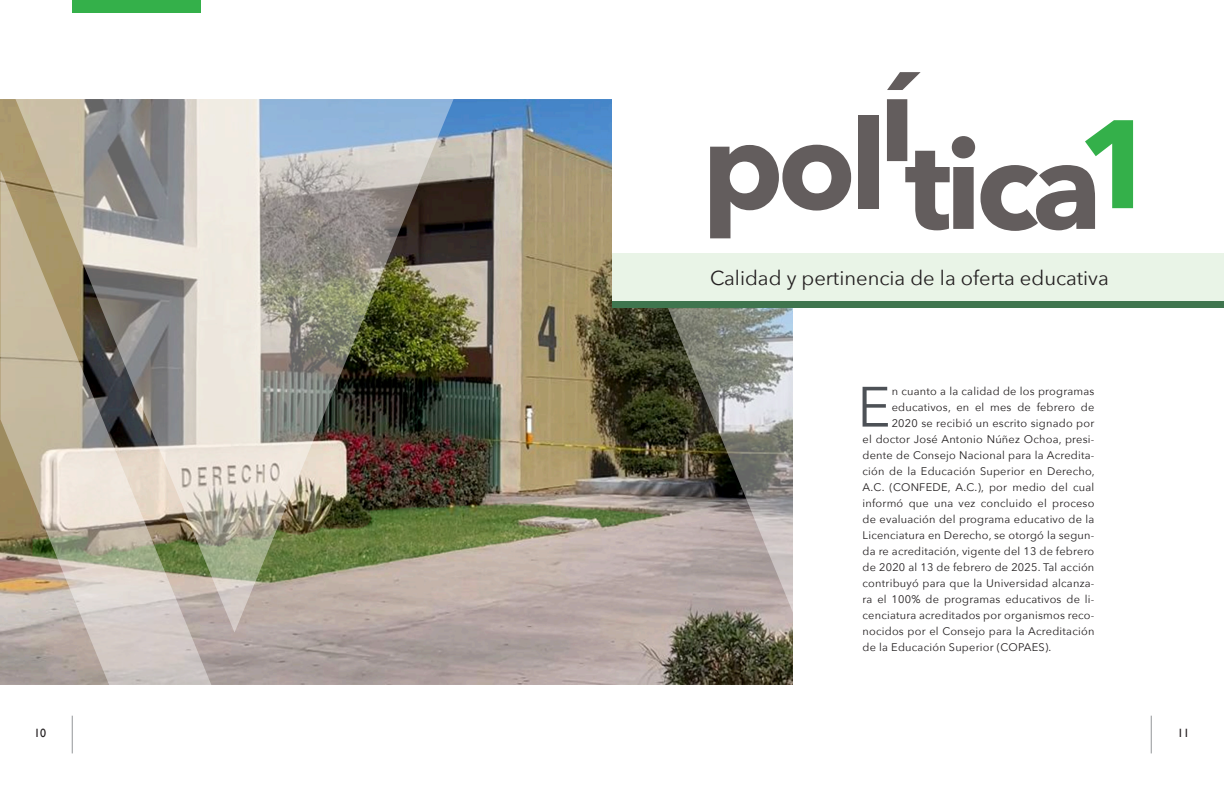
<style>
.page{position:relative;width:1224px;height:792px;background:#fff}
.page>*{position:absolute;margin:0;border:0;box-sizing:border-box;transform-origin:0 0}
.t1{font:700 124.3px "Avenir Next";letter-spacing:-.05em;color:#635d5d}
.t2{font:700 124.3px "Avenir Next";color:#34b04a}
.Capitulares{font:56.2px "Avenir Next";color:#4d5156}
.Cuerpo{font:20.2px "Avenir Next";color:#231f20}
.t3{font:12px "Gill Sans";color:#231f20}
.Capitulares-2{font:11px "Avenir Next";letter-spacing:.02em;color:#231f20}
</style>
<div class="page">
<hr style="left:1151px;top:716px;width:1px;height:37px;background:#939598">
<hr style="left:72px;top:716px;width:1px;height:37px;background:#939598">
<div style="left:72px;top:0;width:128px;height:13px;background:#34b04a"></div>
<img style="left:0;top:99px;width:668px;height:585px">
<div style="left:612px;top:98px;width:186px;height:206px;background:#fff"></div>
<div style="left:612px;top:253px;width:612px;height:49px;background:#e9f4e7"></div>
<div style="left:612px;top:302px;width:612px;height:6px;background:#3f754e"></div>
<svg style="left:0;top:170px;width:213px;height:515px;background:#bbaea0"></svg>
<img style="left:15px;top:99px;width:439px;height:534px">
<svg style="left:668px;top:308px;width:125px;height:377px;background:#858179"></svg>
<p class="t1" style="left:879px;top:10px;width:38px">í</p>
<p class="t1" style="left:702px;top:57px;width:186px">pol</p>
<p class="t2" style="left:1077px;top:57px;width:82px">1</p>
<p class="t1" style="left:905px;top:78px;width:199px">tica</p>
<p class="Cuerpo" style="left:710px;top:261px;width:400px">Calidad y pertinencia de la oferta educativa</p>
<p class="Capitulares" style="left:857px;top:360px;width:35px">E</p>
<p class="Capitulares-2" style="left:892px;top:381px;width:204px">n cuanto a la calidad de los programas</p>
<p class="Capitulares-2" style="left:892px;top:397px;width:204px">educativos, en el mes de febrero de</p>
<p class="Capitulares-2" style="left:892px;top:413px;width:204px">2020 se recibió un escrito signado por</p>
<p class="Capitulares-2" style="left:863px;top:429px;width:233px">el doctor José Antonio Núñez Ochoa, presi-</p>
<p class="Capitulares-2" style="left:863px;top:445px;width:233px">dente de Consejo Nacional para la Acredita-</p>
<p class="Capitulares-2" style="left:863px;top:461px;width:234px">ción de la Educación Superior en Derecho,</p>
<p class="Capitulares-2" style="left:863px;top:477px;width:233px">A.C. (CONFEDE, A.C.), por medio del cual</p>
<p class="Capitulares-2" style="left:863px;top:493px;width:233px">informó que una vez concluido el proceso</p>
<p class="Capitulares-2" style="left:863px;top:509px;width:233px">de evaluación del programa educativo de la</p>
<p class="Capitulares-2" style="left:863px;top:525px;width:233px">Licenciatura en Derecho, se otorgó la segun-</p>
<p class="Capitulares-2" style="left:863px;top:541px;width:233px">da re acreditación, vigente del 13 de febrero</p>
<p class="Capitulares-2" style="left:863px;top:557px;width:233px">de 2020 al 13 de febrero de 2025. Tal acción</p>
<p class="Capitulares-2" style="left:863px;top:573px;width:233px">contribuyó para que la Universidad alcanza-</p>
<p class="Capitulares-2" style="left:863px;top:589px;width:233px">ra el 100% de programas educativos de li-</p>
<p class="Capitulares-2" style="left:863px;top:605px;width:233px">cenciatura acreditados por organismos reco-</p>
<p class="Capitulares-2" style="left:863px;top:621px;width:233px">nocidos por el Consejo para la Acreditación</p>
<p class="Capitulares-2" style="left:863px;top:637px;width:190px">de la Educación Superior (COPAES).</p>
<p class="t3" style="left:34px;top:726px;width:13px">10</p>
<p class="t3" style="left:1177px;top:726px;width:13px">11</p>
</div>
